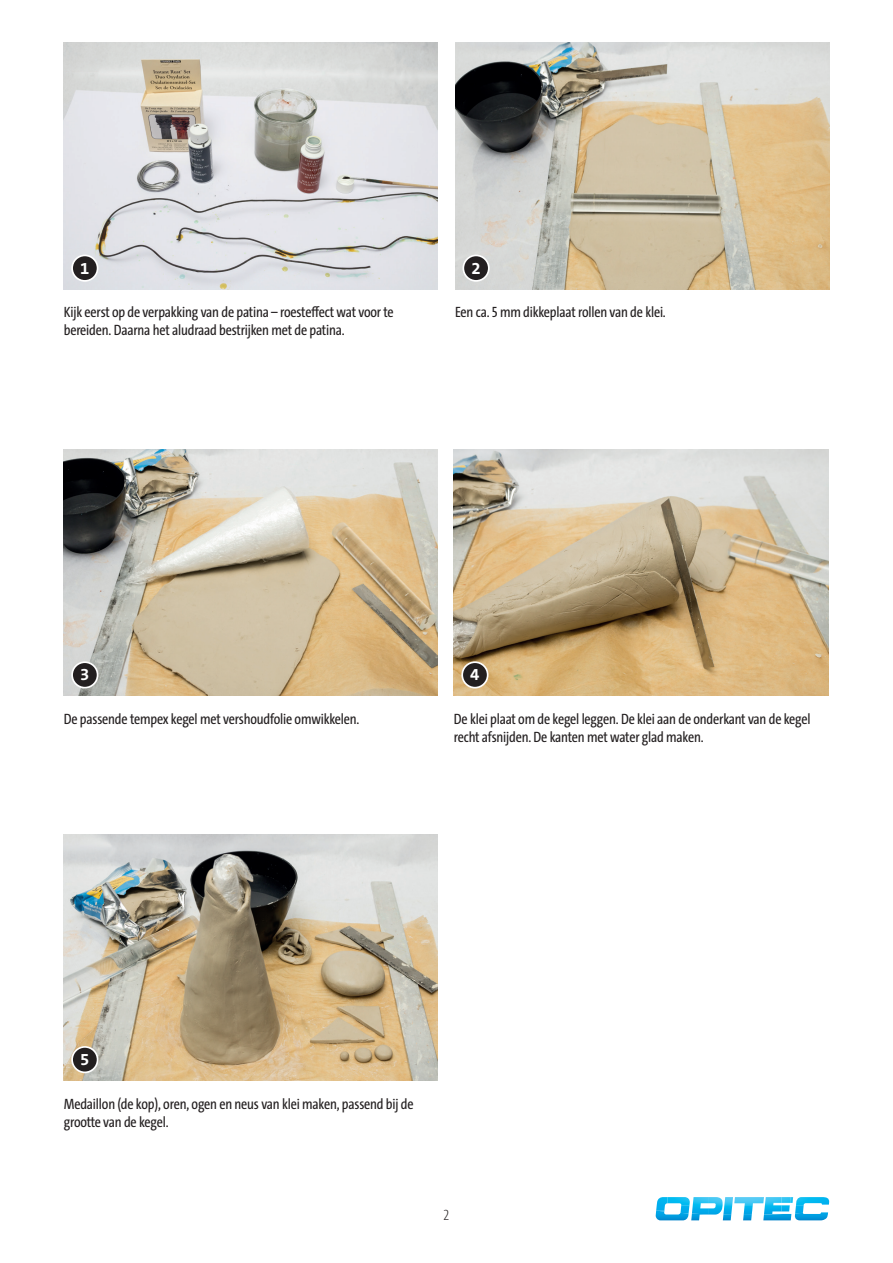
<style>
.page{position:relative;width:893px;height:1263px;background:#fff}
.page>*{position:absolute;margin:0;border:0;box-sizing:border-box;transform-origin:0 0}
.t1{font:700 16.8px "The Sans B W7";color:#fff}
.Anleitugns-Text_Desc{font:15px/18px "The Sans Cd LF5 Plain";letter-spacing:-.01em;color:#231f20}
.nicht_verwenden{font:200 15px "The Sans Cd LF2";color:#231f20}
</style>
<div class="page">
<svg style="left:655px;top:1197px;width:175px;height:24px"></svg>
<img style="left:64px;top:43px;width:374px;height:246px">
<img style="left:64px;top:449px;width:374px;height:247px">
<img style="left:454px;top:449px;width:374px;height:247px">
<img style="left:64px;top:834px;width:374px;height:247px">
<img style="left:455px;top:43px;width:374px;height:246px">
<div style="left:72px;top:255px;width:26px;height:26px;background:#231f20;border-radius:50%"></div>
<div style="left:71px;top:255px;width:27px;height:27px;border:2px solid #fff;border-radius:50%"></div>
<div style="left:72px;top:662px;width:26px;height:26px;background:#231f20;border-radius:50%"></div>
<div style="left:71px;top:661px;width:27px;height:27px;border:2px solid #fff;border-radius:50%"></div>
<div style="left:462px;top:662px;width:26px;height:26px;background:#231f20;border-radius:50%"></div>
<div style="left:461px;top:661px;width:27px;height:27px;border:2px solid #fff;border-radius:50%"></div>
<div style="left:72px;top:1047px;width:26px;height:25px;background:#231f20;border-radius:50%"></div>
<div style="left:71px;top:1046px;width:27px;height:27px;border:2px solid #fff;border-radius:50%"></div>
<div style="left:463px;top:255px;width:26px;height:26px;background:#231f20;border-radius:50%"></div>
<div style="left:462px;top:255px;width:28px;height:27px;border:2px solid #fff;border-radius:50%"></div>
<p class="t1" style="left:80px;top:257px;width:11px">1</p>
<p class="Anleitugns-Text_Desc" style="left:64px;top:303px;width:331px">Kijk eerst op de verpakking van de patina – roesteffect wat voor te</p>
<p class="Anleitugns-Text_Desc" style="left:64px;top:321px;width:282px">bereiden. Daarna het aludraad bestrijken met de patina.</p>
<p class="t1" style="left:471px;top:257px;width:11px">2</p>
<p class="Anleitugns-Text_Desc" style="left:455px;top:303px;width:212px">Een ca. 5 mm dikkeplaat rollen van de klei.</p>
<p class="t1" style="left:80px;top:664px;width:11px">3</p>
<p class="t1" style="left:470px;top:664px;width:11px">4</p>
<p class="Anleitugns-Text_Desc" style="left:64px;top:710px;width:297px">De passende tempex kegel met vershoudfolie omwikkelen.</p>
<p class="Anleitugns-Text_Desc" style="left:454px;top:710px;width:358px">De klei plaat om de kegel leggen. De klei aan de onderkant van de kegel recht afsnijden. De kanten met water glad maken.</p>
<p class="t1" style="left:80px;top:1049px;width:11px">5</p>
<p class="Anleitugns-Text_Desc" style="left:64px;top:1094px;width:351px">Medaillon (de kop), oren, ogen en neus van klei maken, passend bij de grootte van de kegel.</p>
<p class="nicht_verwenden" style="left:444px;top:1206px;width:7px">2</p>
</div>
